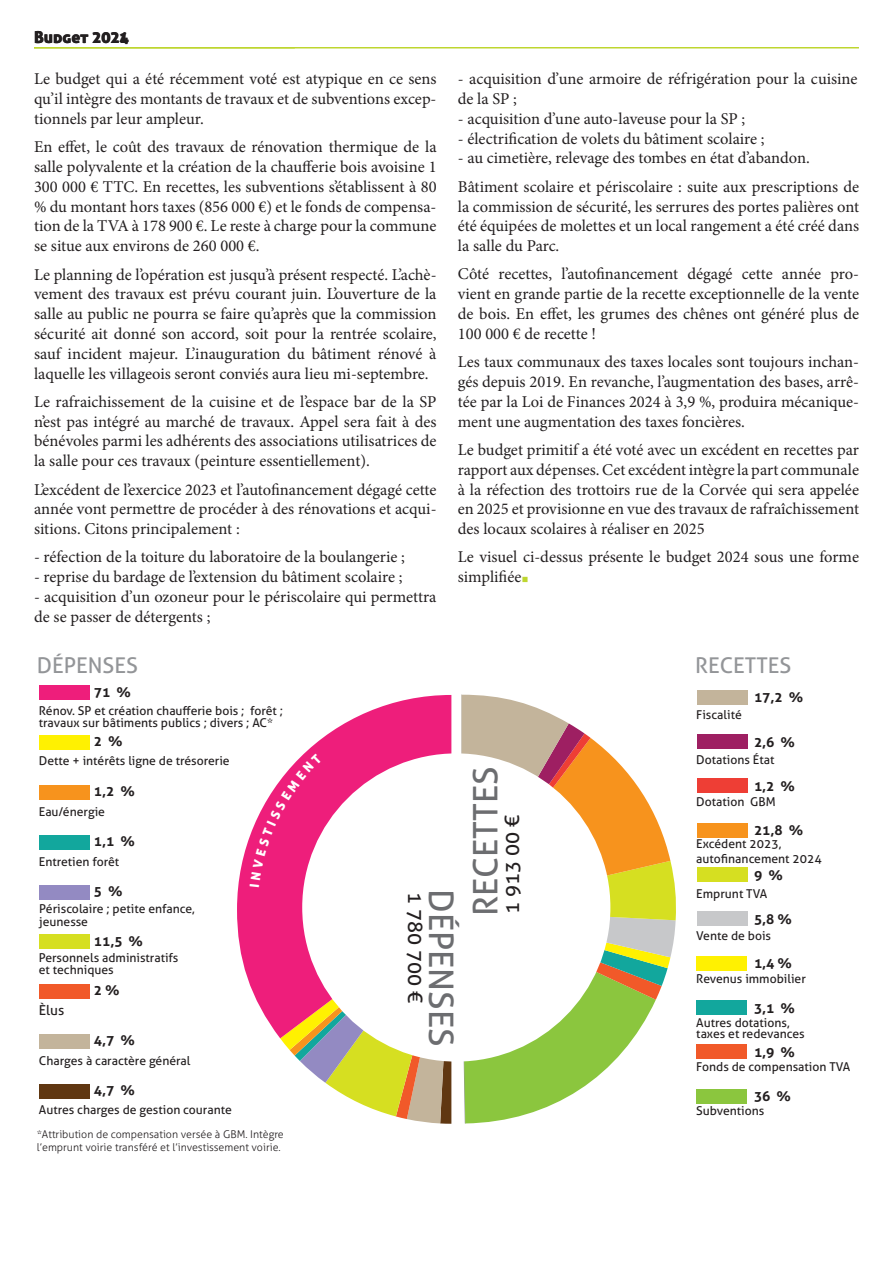
<style>
.page{position:relative;width:893px;height:1263px;background:#fff}
.page>*{position:absolute;margin:0;border:0;box-sizing:border-box;transform-origin:0 0}
.t1{font:33.75px "Aller";color:#6c6d70}
.t2{font:21.75px "Aller";color:#939598}
.t3{font:20.1px "Aller";color:#231f20}
.t4{font:16.5px/19.8px "Minion Pro";color:#231f20;text-align:justify}
.t5{font:16.5px "Aller Display";color:#231f20}
.t6{font:700 13.65px "Aller";color:#231f20}
.t7{font:13.65px "Aller";color:#231f20}
.t8{font:12.15px/12.1px "Aller";color:#231f20}
.t9{font:300 10.65px/12.8px "Aller";color:#231f20}
.s1{font-size:18px;color:#bed630}
</style>
<div class="page">
<hr style="left:34px;top:47px;width:825px;height:1px;background:#bed630">
<svg style="left:462px;top:695px;width:214px;height:428px"></svg>
<svg style="left:280px;top:1038px;width:171px;height:86px"></svg>
<svg style="left:237px;top:695px;width:214px;height:343px;fill:#ee1e7b"></svg>
<div style="left:302px;top:753px;width:308px;height:308px;background:#fff;border-radius:50%"></div>
<div style="left:39px;top:685px;width:51px;height:15px;background:#ee1e7b"></div>
<div style="left:39px;top:735px;width:51px;height:14px;background:#fff101"></div>
<div style="left:39px;top:785px;width:51px;height:14px;background:#f7931d"></div>
<div style="left:39px;top:835px;width:51px;height:14px;background:#12a79d"></div>
<div style="left:39px;top:885px;width:51px;height:14px;background:#938ac2"></div>
<div style="left:39px;top:935px;width:51px;height:14px;background:#d6df21"></div>
<div style="left:39px;top:984px;width:51px;height:15px;background:#f15929"></div>
<div style="left:39px;top:1034px;width:51px;height:15px;background:#c3b49b"></div>
<div style="left:39px;top:1084px;width:51px;height:14px;background:#603711"></div>
<div style="left:697px;top:690px;width:51px;height:14px;background:#c3b49b"></div>
<div style="left:697px;top:734px;width:51px;height:15px;background:#9e1f62"></div>
<div style="left:697px;top:779px;width:51px;height:14px;background:#ee3e35"></div>
<div style="left:697px;top:823px;width:51px;height:14px;background:#f7931d"></div>
<div style="left:697px;top:867px;width:50px;height:14px;background:#d6df21"></div>
<div style="left:697px;top:912px;width:50px;height:14px;background:#c7c8ca"></div>
<div style="left:696px;top:956px;width:51px;height:14px;background:#fff101"></div>
<div style="left:696px;top:1000px;width:51px;height:14px;background:#12a79d"></div>
<div style="left:696px;top:1044px;width:51px;height:15px;background:#f15929"></div>
<div style="left:696px;top:1089px;width:51px;height:14px;background:#8bc63e"></div>
<svg style="left:250px;top:753px;width:72px;height:134px"></svg>
<p class="t5" style="left:34px;top:26px;width:97px">Budget 2024</p>
<p class="t5" style="left:119px;top:26px;width:10px">1</p>
<p class="t4" style="left:34px;top:69px;width:404px">Le budget qui a été récemment voté est atypique en ce sens qu’il intègre des montants de travaux et de subventions excep&shy;tionnels par leur ampleur.</p>
<p class="t4" style="left:34px;top:137px;width:404px">En effet, le coût des travaux de rénovation thermique de la salle polyvalente et la création de la chaufferie bois avoisine 1<br>300 000 € TTC. En recettes, les subventions s’établissent à 80 % du montant hors taxes (856 000 €) et le fonds de compensa&shy;tion de la TVA à 178 900 €. Le reste à charge pour la commune se situe aux environs de 260 000 €.</p>
<p class="t4" style="left:34px;top:264px;width:404px">Le planning de l’opération est jusqu’à présent respecté. L’achè&shy;vement des travaux est prévu courant juin. L’ouverture de la salle au public ne pourra se faire qu’après que la commission sécurité ait donné son accord, soit pour la rentrée scolaire, sauf incident majeur. L’inauguration du bâtiment rénové à laquelle les villageois seront conviés aura lieu mi-septembre.</p>
<p class="t4" style="left:34px;top:392px;width:404px">Le rafraichissement de la cuisine et de l’espace bar de la SP n’est pas intégré au marché de travaux. Appel sera fait à des bénévoles parmi les adhérents des associations utilisatrices de la salle pour ces travaux (peinture essentiellement).</p>
<p class="t4" style="left:34px;top:479px;width:404px">L’excédent de l’exercice 2023 et l’autofinancement dégagé cette année vont permettre de procéder à des rénovations et acqui&shy;sitions. Citons principalement :</p>
<p class="t4" style="left:34px;top:547px;width:372px">- réfection de la toiture du laboratoire de la boulangerie ;</p>
<p class="t4" style="left:34px;top:567px;width:370px">- reprise du bardage de l’extension du bâtiment scolaire ;</p>
<p class="t4" style="left:34px;top:587px;width:404px">- acquisition d’un ozoneur pour le périscolaire qui permettra de se passer de détergents ;</p>
<p class="t4" style="left:458px;top:69px;width:401px">- acquisition d’une armoire de réfrigération pour la cuisine de la SP ;</p>
<p class="t4" style="left:458px;top:109px;width:289px">- acquisition d’une auto-laveuse pour la SP ;</p>
<p class="t4" style="left:458px;top:129px;width:308px">- électrification de volets du bâtiment scolaire ;</p>
<p class="t4" style="left:458px;top:144px;width:403px;line-height:28.3px">- au cimetière, relevage des tombes en état d’abandon.<br>Bâtiment scolaire et périscolaire : suite aux prescriptions de</p>
<p class="t4" style="left:458px;top:196px;width:403px">la commission de sécurité, les serrures des portes palières ont été équipées de molettes et un local rangement a été créé dans la salle du Parc.</p>
<p class="t4" style="left:458px;top:264px;width:403px">Côté recettes, l’autofinancement dégagé cette année pro&shy;vient en grande partie de la recette exceptionnelle de la vente de bois. En effet, les grumes des chênes ont généré plus de 100 000 € de recette !</p>
<p class="t4" style="left:458px;top:352px;width:403px">Les taux communaux des taxes locales sont toujours inchan&shy;gés depuis 2019. En revanche, l’augmentation des bases, arrê&shy;tée par la Loi de Finances 2024 à 3,9 %, produira mécanique&shy;ment une augmentation des taxes foncières.</p>
<p class="t4" style="left:458px;top:440px;width:403px">Le budget primitif a été voté avec un excédent en recettes par rapport aux dépenses. Cet excédent intègre la part communale à la réfection des trottoirs rue de la Corvée qui sera appelée en 2025 et provisionne en vue des travaux de rafraîchissement des locaux scolaires à réaliser en 2025</p>
<p class="t4" style="left:458px;top:547px;width:403px">Le visuel ci-dessus présente le budget 2024 sous une forme simplifiée<span class="s1">■</span></p>
<h2 class="t2" style="left:37px;top:652px;width:102px">DÉPENSES</h2>
<h2 class="t2" style="left:695px;top:652px;width:98px">RECETTES</h2>
<p class="t6" style="left:94px;top:683px;width:38px">71 %</p>
<p class="t6" style="left:94px;top:733px;width:30px">2 %</p>
<p class="t6" style="left:754px;top:689px;width:51px">17,2 %</p>
<p class="t6" style="left:754px;top:733px;width:42px">2,6 %</p>
<p class="t8" style="left:39px;top:705px;width:246px">Rénov. SP et création chaufferie bois ; forêt ; travaux sur bâtiments publics ; divers ; AC*</p>
<p class="t8" style="left:39px;top:755px;width:192px">Dette + intérêts ligne de trésorerie</p>
<p class="t8" style="left:696px;top:709px;width:47px">Fiscalité</p>
<p class="t8" style="left:696px;top:753px;width:80px">Dotations État</p>
<h1 class="t1" style="left:465px;top:916px;width:151px;rotate:-90deg">RECETTES</h1>
<p class="t6" style="left:754px;top:778px;width:42px">1,2 %</p>
<p class="t6" style="left:94px;top:783px;width:42px">1,2 %</p>
<p class="t8" style="left:696px;top:795px;width:81px">Dotation GBM</p>
<p class="t8" style="left:39px;top:805px;width:68px">Eau/énergie</p>
<p class="t3" style="left:500px;top:914px;width:100px;rotate:-90deg">1 913 00 €</p>
<p class="t6" style="left:754px;top:822px;width:51px">21,8 %</p>
<p class="t6" style="left:94px;top:833px;width:42px">1,1 %</p>
<p class="t8" style="left:696px;top:837px;width:127px;line-height:14.5px">Excédent 2023, autofinancement 2024</p>
<p class="t8" style="left:39px;top:855px;width:82px">Entretien forêt</p>
<p class="t6" style="left:754px;top:866px;width:30px">9 %</p>
<p class="t6" style="left:94px;top:882px;width:30px">5 %</p>
<p class="t8" style="left:696px;top:888px;width:72px">Emprunt TVA</p>
<p class="t3" style="left:428px;top:892px;width:112px;rotate:90deg">1 780 700 €</p>
<h1 class="t1" style="left:462px;top:889px;width:158px;rotate:90deg">DÉPENSES</h1>
<p class="t8" style="left:39px;top:903px;width:157px">Périscolaire ; petite enfance, jeunesse</p>
<p class="t6" style="left:754px;top:911px;width:39px">5,8 %</p>
<p class="t8" style="left:696px;top:930px;width:76px">Vente de bois</p>
<p class="t6" style="left:94px;top:932px;width:51px">11,5 %</p>
<p class="t8" style="left:39px;top:952px;width:141px">Personnels administratifs et techniques</p>
<p class="t6" style="left:754px;top:955px;width:39px">1,4 %</p>
<p class="t8" style="left:696px;top:973px;width:111px">Revenus immobilier</p>
<p class="t6" style="left:94px;top:982px;width:27px">2 %</p>
<p class="t7" style="left:39px;top:1001px;width:27px">Èlus</p>
<p class="t6" style="left:754px;top:999px;width:42px">3,1 %</p>
<p class="t8" style="left:696px;top:1017px;width:110px;line-height:10.6px">Autres dotations, taxes et redevances</p>
<p class="t6" style="left:94px;top:1032px;width:42px">4,7 %</p>
<p class="t6" style="left:754px;top:1044px;width:42px">1,9 %</p>
<p class="t8" style="left:39px;top:1055px;width:153px">Charges à caractère général</p>
<p class="t8" style="left:696px;top:1061px;width:156px">Fonds de compensation TVA</p>
<p class="t6" style="left:94px;top:1082px;width:42px">4,7 %</p>
<p class="t8" style="left:39px;top:1103px;width:195px">Autres charges de gestion courante</p>
<p class="t9" style="left:37px;top:1128px;width:249px">*Attribution de compensation versée à GBM. Intègre l’emprunt voirie transféré et l’investissement voirie.</p>
<p class="t6" style="left:754px;top:1088px;width:38px">36 %</p>
<p class="t8" style="left:696px;top:1105px;width:70px">Subventions</p>
</div>
